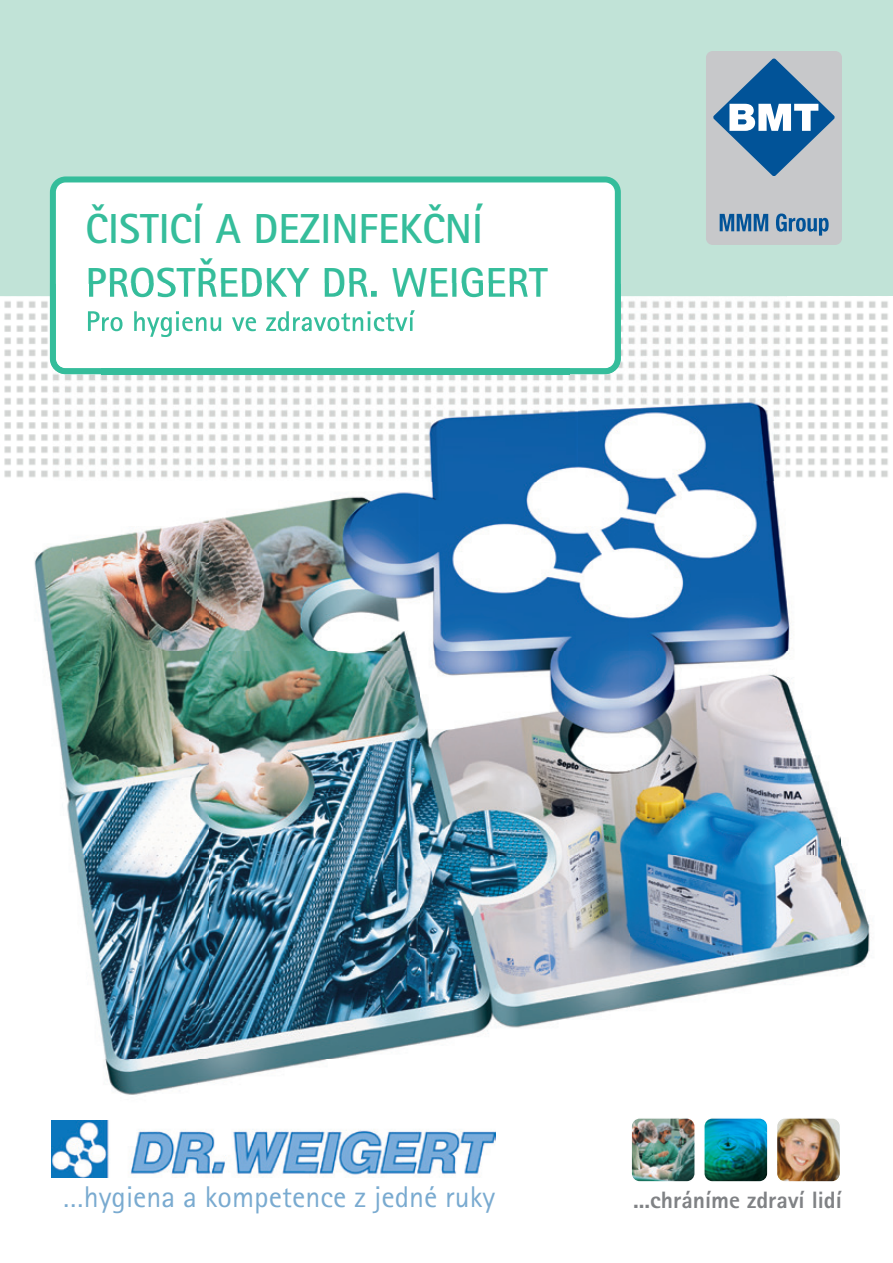
<style>
.page{position:relative;width:893px;height:1263px;background:#fff}
.page>*{position:absolute;margin:0;border:0;box-sizing:border-box;transform-origin:0 0}
.t1{font:700 42px/54px "Rotis Sans Serif Std";color:#35bd9b}
.t2{font:30px "Rotis Sans Serif Std";color:#79aad0}
.t3{font:800 23.7px "Rotis Sans Serif Std";color:#808285}
</style>
<div class="page">
<div style="left:0;top:0;width:893px;height:296px;background:#c1e3d7"></div>
<svg style="left:50px;top:176px;width:571px;height:108px;background:#eef9f6"></svg>
<div style="left:706px;top:51px;width:136px;height:194px;background:#c7c8ca;border-radius:7px"></div>
<svg style="left:720px;top:214px;width:48px;height:17px"></svg>
<svg style="left:776px;top:214px;width:53px;height:22px"></svg>
<svg style="left:713px;top:58px;width:122px;height:118px"></svg>
<img style="left:633px;top:1120px;width:60px;height:60px">
<div style="left:630px;top:1117px;width:66px;height:66px;border:2px solid #fff;border-radius:9px"></div>
<img style="left:779px;top:1120px;width:59px;height:60px">
<div style="left:776px;top:1117px;width:65px;height:66px;border:2px solid #fff;border-radius:9px"></div>
<img style="left:706px;top:1120px;width:60px;height:60px">
<div style="left:703px;top:1117px;width:66px;height:66px;border:2px solid #fff;border-radius:9px"></div>
<img style="left:34px;top:481px;width:836px;height:614px">
<img style="left:4px;top:296px;width:46px;height:182px">
<img style="left:578px;top:296px;width:310px;height:185px">
<img style="left:52px;top:374px;width:315px;height:104px">
<img style="left:367px;top:374px;width:211px;height:107px">
<img style="left:140px;top:284px;width:429px;height:14px">
<img style="left:102px;top:284px;width:446px;height:13px">
<img style="left:102px;top:310px;width:313px;height:27px">
<img style="left:50px;top:284px;width:52px;height:90px">
<img style="left:569px;top:284px;width:52px;height:90px">
<div style="left:101px;top:368px;width:468px;height:6px;background:#35bd9b"></div>
<img style="left:51px;top:1121px;width:444px;height:57px">
<p class="t1" style="left:86px;top:201px;width:463px">ČISTICÍ A DEZINFEKČNÍ<br>PROSTŘEDKY DR. WEIGERT</p>
<p class="t2" style="left:63px;top:1179px;width:434px">…hygiena a kompetence z jedné ruky</p>
<p class="t3" style="left:633px;top:1185px;width:210px">...chráníme zdraví lidí</p>
</div>
